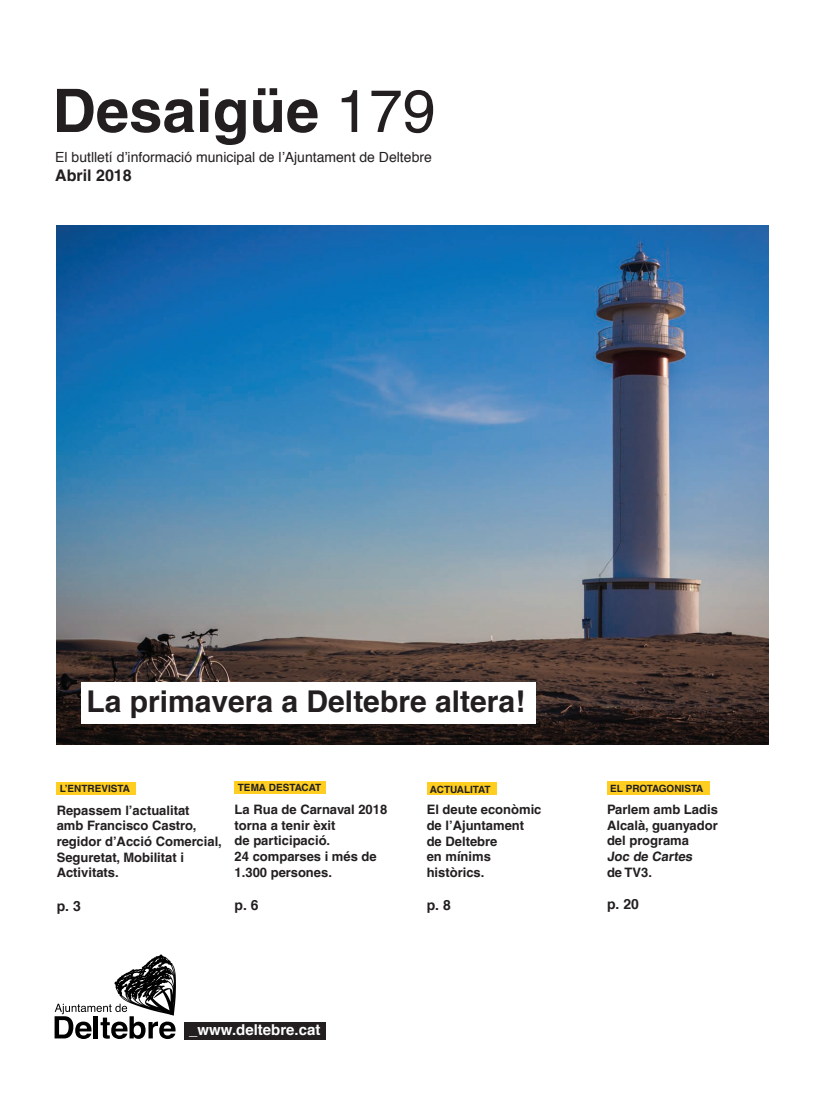
<style>
.page{position:relative;width:825px;height:1106px;background:#fff}
.page>*{position:absolute;margin:0;border:0;box-sizing:border-box;transform-origin:0 0}
.t1{font:700 60px "Helvetica LT Pro";color:#231f20}
.t2{font:700 30px "Helvetica";color:#231f20}
.t3{font:700 16px "Helvetica LT Pro";color:#231f20}
.t4{font:700 15px "Helvetica";color:#fff}
.t5{font:14px "Helvetica";color:#231f20}
.t6{font:700 14px "Helvetica";color:#231f20}
.t7{font:700 13px/15.6px "Helvetica LT Pro";color:#231f20}
.t8{font:700 10px "Helvetica LT Pro";color:#231f20}
.s1{font-family:"Helvetica";font-weight:400}
</style>
<div class="page">
<img style="left:57px;top:225px;width:711px;height:519px">
<div style="left:184px;top:1022px;width:142px;height:17px;background:#231f20"></div>
<div style="left:57px;top:782px;width:79px;height:13px;background:#ffce21"></div>
<div style="left:427px;top:782px;width:69px;height:13px;background:#ffce21"></div>
<div style="left:607px;top:781px;width:102px;height:14px;background:#ffce21"></div>
<div style="left:235px;top:781px;width:91px;height:13px;background:#ffce21"></div>
<div style="left:82px;top:683px;width:454px;height:41px;background:#fff"></div>
<svg style="left:55px;top:954px;width:121px;height:85px"></svg>
<h1 class="t1" style="left:52px;top:74px;width:385px">Desaigüe <span class="s1">179</span></h1>
<p class="t5" style="left:55px;top:146px;width:378px">El butlletí d’informació municipal de l’Ajuntament de Deltebre</p>
<p class="t3" style="left:55px;top:165px;width:78px">Abril 2018</p>
<h2 class="t2" style="left:86px;top:677px;width:440px">La primavera a Deltebre altera!</h2>
<p class="t8" style="left:238px;top:782px;width:85px">TEMA DESTACAT</p>
<p class="t8" style="left:60px;top:782px;width:71px">L’ENTREVISTA</p>
<p class="t8" style="left:430px;top:783px;width:62px">ACTUALITAT</p>
<p class="t7" style="left:427px;top:802px;width:116px">El deute econòmic de l’Ajuntament de Deltebre<br>en mínims històrics.</p>
<p class="t6" style="left:427px;top:894px;width:26px">p. 8</p>
<p class="t7" style="left:235px;top:801px;width:154px">La Rua de Carnaval 2018 torna a tenir èxit<br>de participació.<br>24 comparses i més de<br>1.300 persones.</p>
<p class="t6" style="left:235px;top:894px;width:26px">p. 6</p>
<p class="t7" style="left:57px;top:802px;width:167px">Repassem l’actualitat<br>amb Francisco Castro, regidor d’Acció Comercial,<br>Seguretat, Mobilitat i<br>Activitats.</p>
<p class="t6" style="left:57px;top:894px;width:26px">p. 3</p>
<p class="t4" style="left:189px;top:1017px;width:133px">_www.deltebre.cat</p>
<p class="t8" style="left:610px;top:782px;width:95px">EL PROTAGONISTA</p>
<p class="t7" style="left:607px;top:802px;width:112px">Parlem amb Ladis<br>Alcalà, guanyador del programa<br>Joc de Cartes<br>de TV3.</p>
<p class="t6" style="left:607px;top:892px;width:33px">p. 20</p>
</div>
